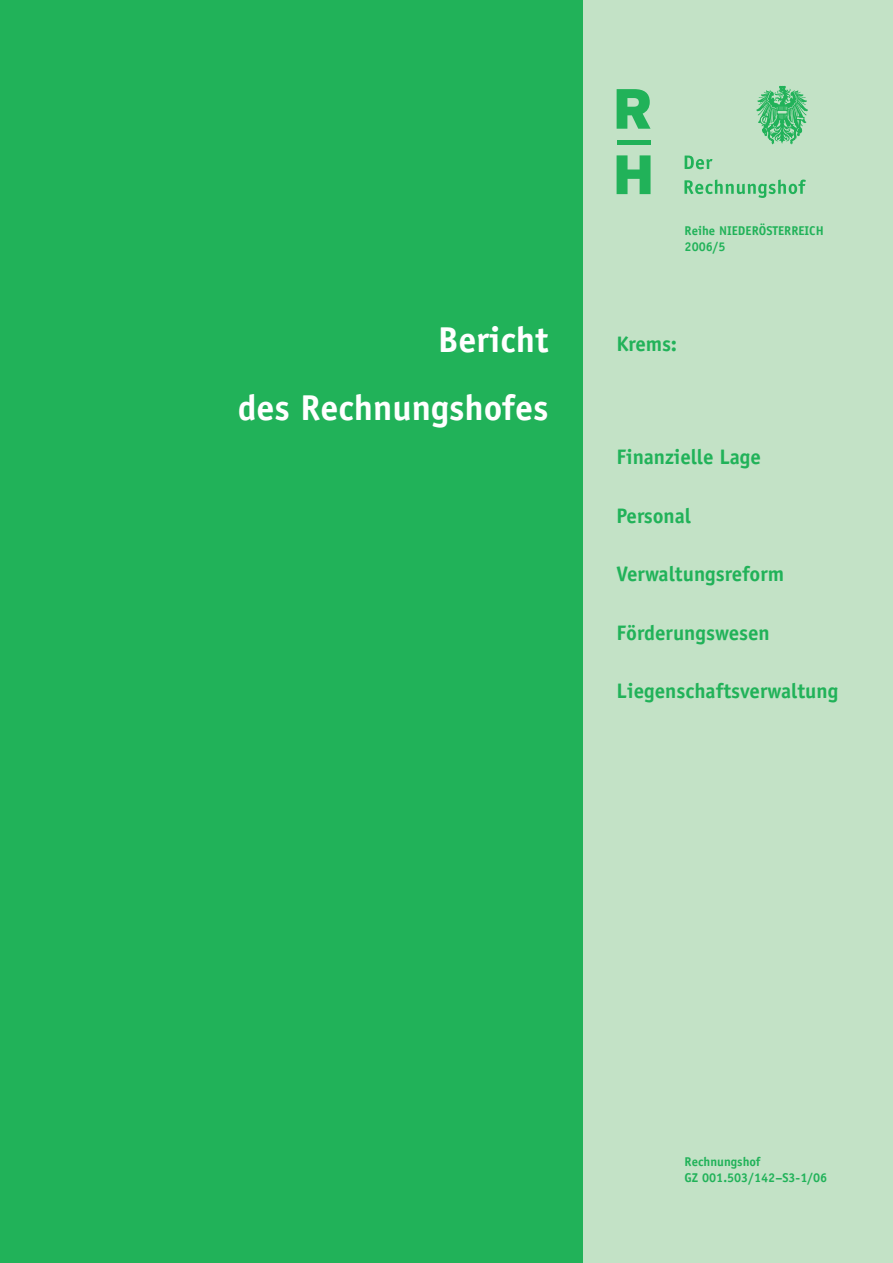
<style>
.page{position:relative;width:893px;height:1263px;background:#fff}
.page>*{position:absolute;margin:0;border:0;box-sizing:border-box;transform-origin:0 0}
.t1{font:700 36px/68.1px "Officina Sans";color:#fff;text-align:right}
.t2{font:700 21px "Officina Sans";color:#21b259}
.t3{font:700 12.75px/15.8px "Officina Sans";color:#21b259}
</style>
<div class="page">
<div style="left:583px;top:0;width:310px;height:1263px;background:#c3e2c6"></div>
<div style="left:0;top:0;width:583px;height:1263px;background:#21b259"></div>
<svg style="left:756px;top:86px;width:52px;height:59px"></svg>
<svg style="left:617px;top:89px;width:33px;height:40px"></svg>
<hr style="left:617px;top:140px;width:33px;height:4px;background:#21b259">
<svg style="left:684px;top:180px;width:122px;height:18px"></svg>
<svg style="left:685px;top:156px;width:27px;height:13px"></svg>
<svg style="left:617px;top:155px;width:33px;height:39px"></svg>
<h1 class="t1" style="left:238px;top:308px;width:312px">Bericht<br>des Rechnungshofes</h1>
<p class="t3" style="left:685px;top:224px;width:141px">Reihe NIEDERÖSTERREICH<br>2006/5</p>
<p class="t2" style="left:617px;top:336px;width:62px">Krems:</p>
<p class="t2" style="left:617px;top:449px;width:146px">Finanzielle Lage</p>
<p class="t2" style="left:617px;top:508px;width:76px">Personal</p>
<p class="t2" style="left:617px;top:566px;width:169px">Verwaltungsreform</p>
<p class="t2" style="left:617px;top:625px;width:155px">Förderungswesen</p>
<p class="t2" style="left:617px;top:683px;width:223px">Liegenschaftsverwaltung</p>
<p class="t3" style="left:685px;top:1155px;width:144px">Rechnungshof<br>GZ 001.503/142–S3-1/06</p>
</div>
